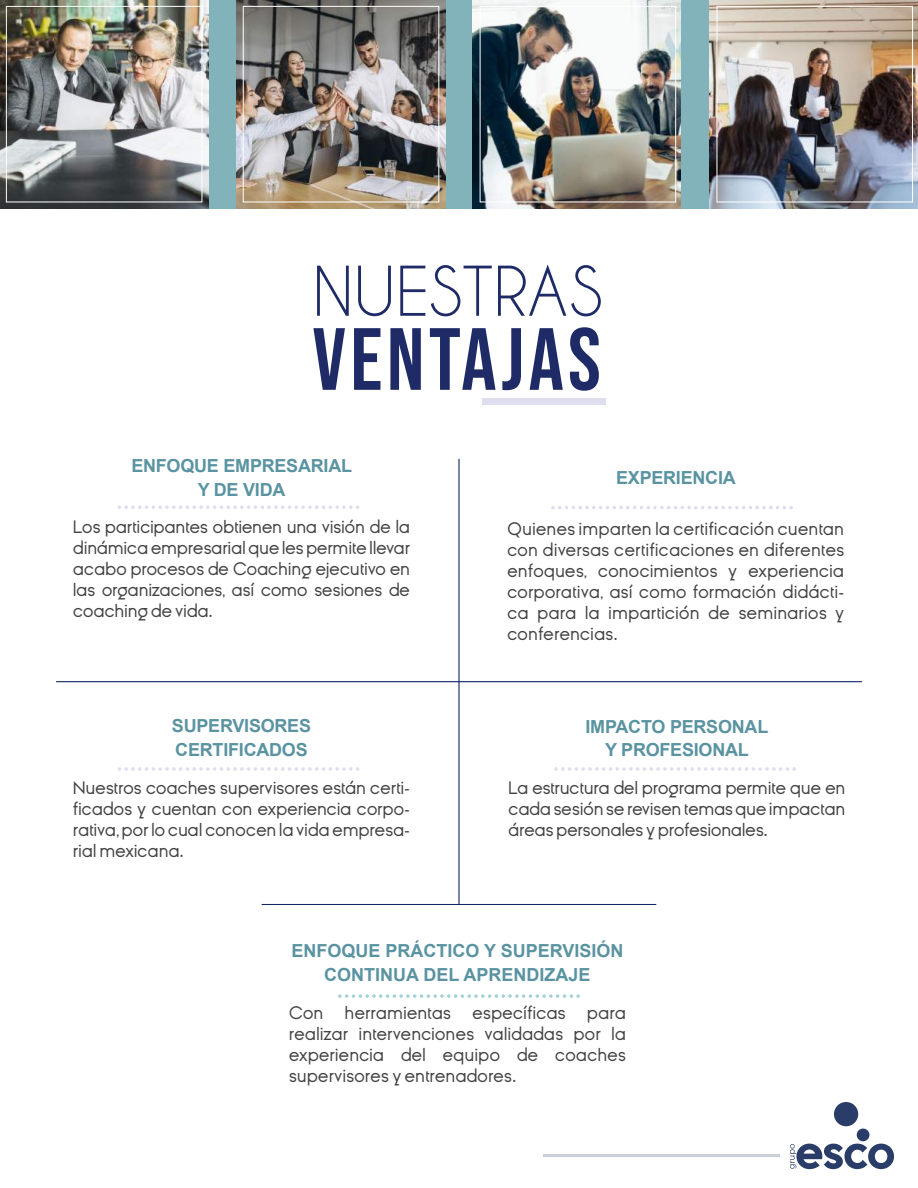
<style>
.page{position:relative;width:918px;height:1188px;background:#fff}
.page>*{position:absolute;margin:0;border:0;box-sizing:border-box;transform-origin:0 0}
.t1{font:88.05px "Bebas Neue";letter-spacing:.05em;color:#1f2b66}
.t2{font:64.2px "Caviar Dreams";color:#1f2b66}
.t3{font:18px/21px "Ginora Sans";letter-spacing:-.015em;color:#444242;text-align:justify}
.t4{font:700 18px/24px "Arial";letter-spacing:-.015em;color:#5a93a1;text-align:center}
</style>
<div class="page">
<div style="left:0;top:0;width:918px;height:208px;background:#82b3ba"></div>
<div style="left:482px;top:398px;width:124px;height:7px;background:#dedeee"></div>
<img style="left:0;top:0;width:208px;height:208px">
<div style="left:6px;top:6px;width:196px;height:196px;border:1px solid #fff"></div>
<img style="left:237px;top:0;width:208px;height:208px">
<svg style="left:338px;top:994px;width:242px;height:4px"></svg>
<svg style="left:118px;top:505px;width:241px;height:4px"></svg>
<svg style="left:551px;top:506px;width:242px;height:3px"></svg>
<svg style="left:118px;top:767px;width:241px;height:4px"></svg>
<svg style="left:554px;top:767px;width:242px;height:4px"></svg>
<img style="left:472px;top:0;width:209px;height:208px">
<img style="left:710px;top:0;width:208px;height:208px">
<hr style="left:543px;top:1154px;width:236px;height:2px;background:#2c3e6c">
<hr style="left:458px;top:459px;width:2px;height:445px;background:#112768">
<hr style="left:262px;top:904px;width:394px;height:1px;background:#112768">
<hr style="left:56px;top:681px;width:806px;height:1px;background:#112768">
<div style="left:243px;top:6px;width:196px;height:196px;border:1px solid #fff"></div>
<div style="left:480px;top:6px;width:196px;height:196px;border:1px solid #fff"></div>
<div style="left:717px;top:6px;width:196px;height:196px;border:1px solid #fff"></div>
<svg style="left:790px;top:1102px;width:104px;height:67px"></svg>
<h2 class="t2" style="left:312px;top:253px;width:292px">NUESTRAS</h2>
<h1 class="t1" style="left:312px;top:310px;width:290px">VENTAJAS</h1>
<p class="t4" style="left:131px;top:454px;width:222px">ENFOQUE EMPRESARIAL<br>Y DE VIDA</p>
<p class="t3" style="left:73px;top:517px;width:339px">Los participantes obtienen una visión de la dinámica empresarial que les permite llevar acabo procesos de Coaching ejecutivo en las organizaciones, así como sesiones de coaching de vida.</p>
<p class="t4" style="left:172px;top:714px;width:141px;text-align:left">SUPERVISORES<br>CERTIFICADOS</p>
<p class="t3" style="left:73px;top:777px;width:339px">Nuestros coaches supervisores están certi&shy;ficados y cuentan con experiencia corpo&shy;rativa, por lo cual conocen la vida empresa&shy;rial mexicana.</p>
<p class="t4" style="left:616px;top:466px;width:121px">EXPERIENCIA</p>
<p class="t3" style="left:507px;top:518px;width:339px">Quienes imparten la certificación cuentan con diversas certificaciones en diferentes enfoques, conocimientos y experiencia corporativa, así como formación didácti&shy;ca para la impartición de seminarios y conferencias.</p>
<p class="t4" style="left:586px;top:714px;width:184px">IMPACTO PERSONAL<br>Y PROFESIONAL</p>
<p class="t3" style="left:508px;top:777px;width:339px">La estructura del programa permite que en cada sesión se revisen temas que impactan áreas personales y profesionales.</p>
<p class="t4" style="left:291px;top:939px;width:334px">ENFOQUE PRÁCTICO Y SUPERVISIÓN<br>CONTINUA DEL APRENDIZAJE</p>
<p class="t3" style="left:289px;top:1002px;width:339px">Con herramientas específicas para realizar intervenciones validadas por la experiencia del equipo de coaches supervisores y entrenadores.</p>
</div>
